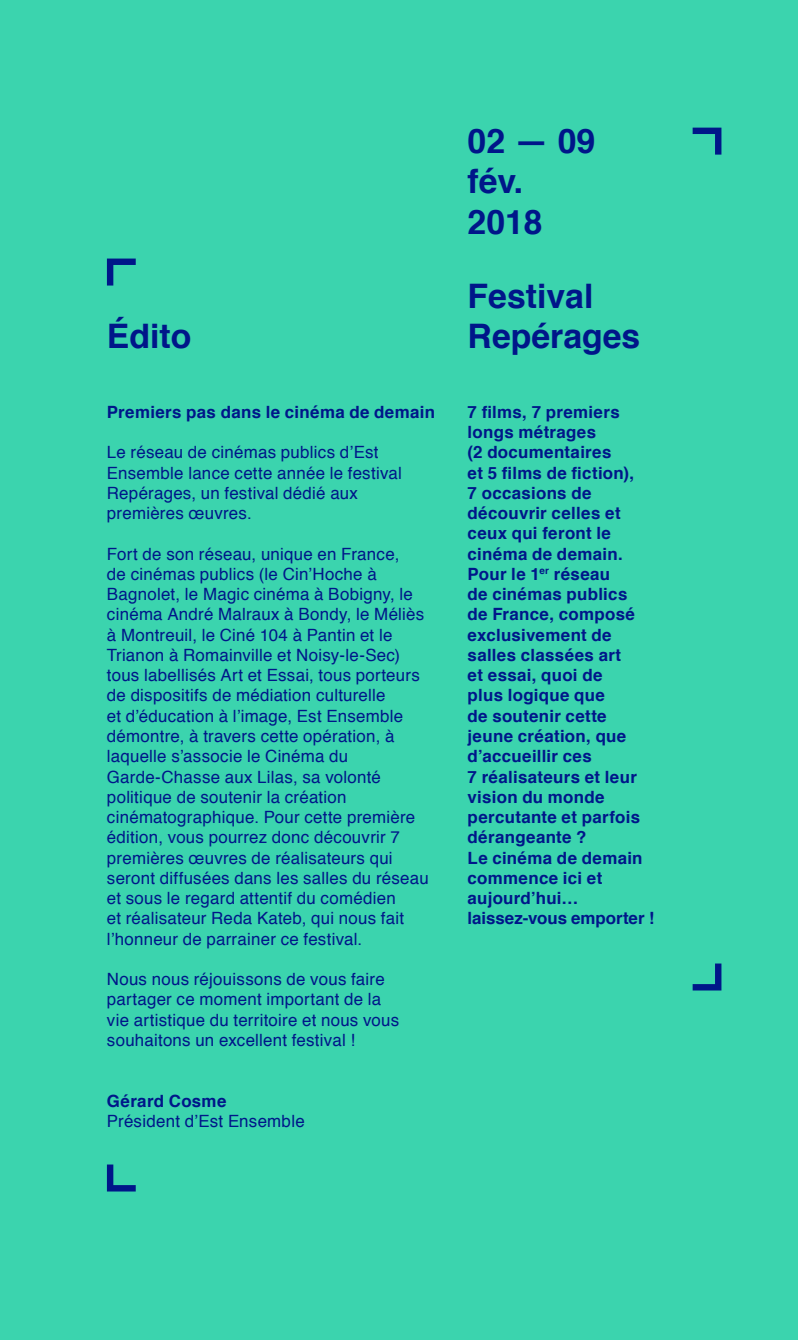
<style>
.page{position:relative;width:798px;height:1340px;background:#fff}
.page>*{position:absolute;margin:0;border:0;box-sizing:border-box;transform-origin:0 0}
.t1{font:700 33.75px/40.5px "Helvetica";color:#001689}
.t2{font:16.88px/20.2px "Helvetica";letter-spacing:.015em;color:#001689}
.t3{font:700 16.88px/20.2px "Helvetica";letter-spacing:.02em;color:#001689}
</style>
<div class="page">
<div style="left:0;top:0;width:797px;height:1339px;background:#3bd4ae"></div>
<svg style="left:692px;top:128px;width:29px;height:27px"></svg>
<svg style="left:692px;top:963px;width:29px;height:27px"></svg>
<svg style="left:107px;top:258px;width:29px;height:27px"></svg>
<svg style="left:107px;top:1164px;width:29px;height:27px"></svg>
<h1 class="t1" style="left:107px;top:316px;width:86px">Édito</h1>
<p class="t3" style="left:107px;top:402px;width:329px">Premiers pas dans le cinéma de demain</p>
<p class="t2" style="left:107px;top:443px;width:296px">Le réseau de cinémas publics d’Est<br>Ensemble lance cette année le festival<br>Repérages, un festival dédié aux premières œuvres.</p>
<p class="t2" style="left:107px;top:544px;width:323px">Fort de son réseau, unique en France,<br>de cinémas publics (le Cin’Hoche à Bagnolet, le Magic cinéma à Bobigny, le cinéma André Malraux à Bondy, le Méliès à Montreuil, le Ciné 104 à Pantin et le Trianon à Romainville et Noisy-le-Sec) tous labellisés Art et Essai, tous porteurs de dispositifs de médiation culturelle<br>et d’éducation à l’image, Est Ensemble démontre, à travers cette opération, à laquelle s’associe le Cinéma du Garde-Chasse aux Lilas, sa volonté politique de soutenir la création cinématographique. Pour cette première édition, vous pourrez donc découvrir 7 premières œuvres de réalisateurs qui seront diffusées dans les salles du réseau et sous le regard attentif du comédien<br>et réalisateur Reda Kateb, qui nous fait l’honneur de parrainer ce festival.</p>
<p class="t2" style="left:107px;top:969px;width:294px">Nous nous réjouissons de vous faire partager ce moment important de la vie artistique du territoire et nous vous souhaitons un excellent festival !</p>
<p class="t3" style="left:107px;top:1090px;width:121px">Gérard Cosme</p>
<p class="t2" style="left:107px;top:1111px;width:199px">Président d’Est Ensemble</p>
<h1 class="t1" style="left:467px;top:121px;width:129px">02 — 09 fév.<br>2018</h1>
<h1 class="t1" style="left:467px;top:276px;width:174px">Festival<br>Repérages</h1>
<p class="t3" style="left:467px;top:402px;width:188px">7 films, 7 premiers longs métrages<br>(2 documentaires<br>et 5 films de fiction),<br>7 occasions de découvrir celles et ceux qui feront le cinéma de demain.<br>Pour le 1<sup>er</sup> réseau<br>de cinémas publics<br>de France, composé exclusivement de salles classées art<br>et essai, quoi de<br>plus logique que<br>de soutenir cette jeune création, que d’accueillir ces<br>7 réalisateurs et leur vision du monde percutante et parfois dérangeante ?<br>Le cinéma de demain commence ici et aujourd’hui… laissez-vous emporter !</p>
</div>
